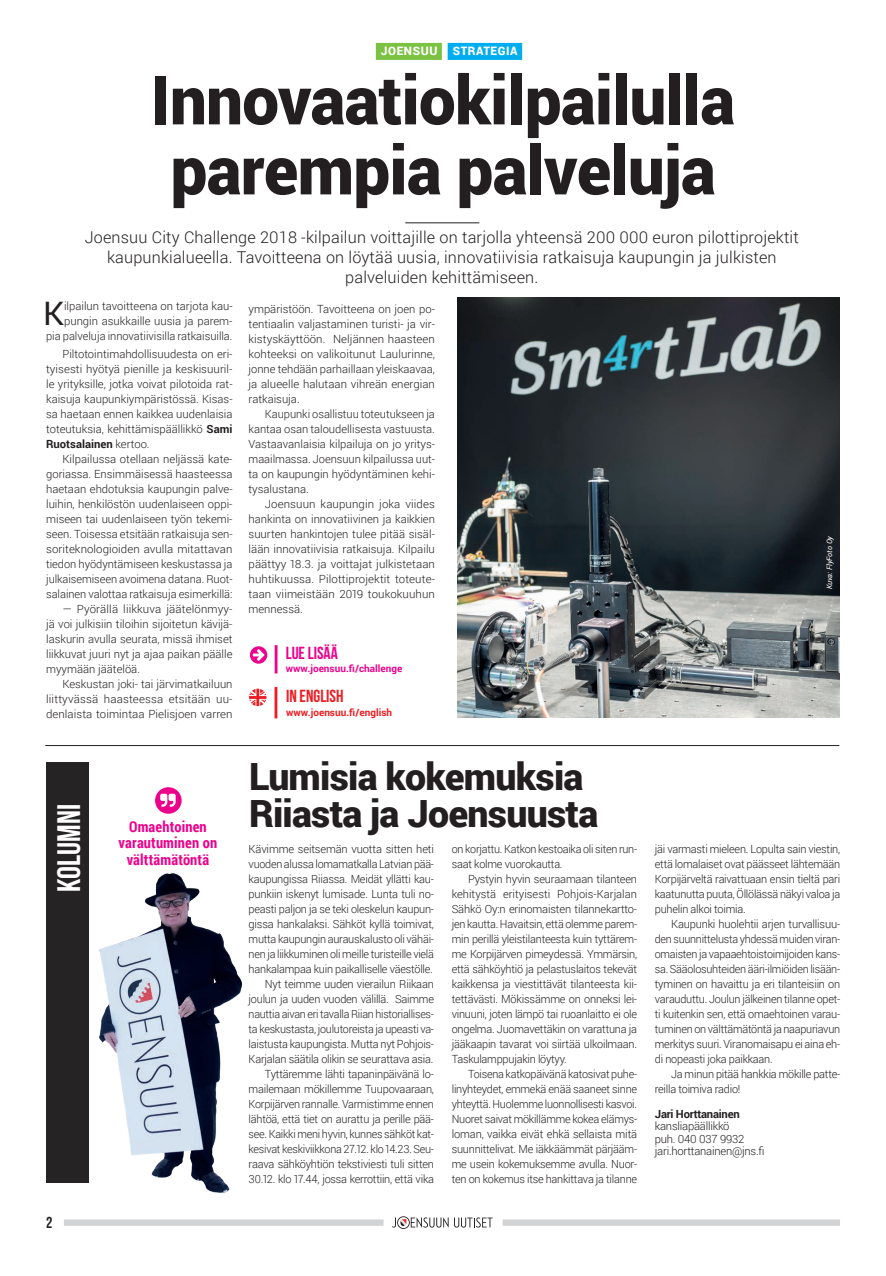
<style>
.page{position:relative;width:886px;height:1276px;background:#fff}
.page>*{position:absolute;margin:0;border:0;box-sizing:border-box;transform-origin:0 0}
.t1{font:900 67.5px/70px "Roboto";letter-spacing:-.01em;color:#231f20}
.t2{font:900 37.5px/37.5px "Roboto";letter-spacing:-.02em;color:#231f20}
.t3{font:700 32.5px "Bebas Neue";color:#fff}
.t4{font:32.38px "Roboto";color:#231f20}
.t5{font:700 17.5px "Bebas Neue";color:#ee1d23}
.t6{font:700 17.5px "Bebas Neue";color:#ed028c}
.t7{font:300 16.25px/20px "Roboto";letter-spacing:.01em;color:#231f20;text-align:center}
.t8{font:700 15.88px "Bebas Neue";color:#231f20}
.t9{font:700 15px/16.2px "Roboto Condensed";letter-spacing:.01em;color:#ed028c;text-align:center}
.t10{font:900 11.62px "Roboto";letter-spacing:.05em;color:#fff}
.t11{font:300 11.25px/15px "Roboto";letter-spacing:-.02em;color:#231f20;text-align:justify}
.t12{font:300 11.25px/15px "Roboto";letter-spacing:-.02em;color:#231f20;scale:.96 1}
.t13{font:300 11.25px/15px "Roboto";color:#231f20;text-align:right}
.t14{font:700 11.25px "Roboto";letter-spacing:-.02em;color:#231f20}
.t15{font:700 10px "Roboto";color:#ed028c}
.t16{font:700 10px "Roboto";color:#ee1d23}
.t17{font:italic 7.5px "Roboto";color:#fff}
.s1{font-weight:700}
</style>
<div class="page">
<div style="left:64px;top:1219px;width:319px;height:6px;background:#d1d2d4"></div>
<svg style="left:392px;top:1216px;width:100px;height:13px"></svg>
<div style="left:503px;top:1219px;width:337px;height:6px;background:#d1d2d4"></div>
<hr style="left:45px;top:745px;width:794px;height:1px;background:#231f20">
<hr style="left:405px;top:222px;width:74px;height:1px;background:#231f20">
<div style="left:376px;top:43px;width:66px;height:17px;background:#7bc142"></div>
<div style="left:46px;top:763px;width:42px;height:420px;background:#262324"></div>
<img style="left:458px;top:298px;width:381px;height:420px">
<svg style="left:250px;top:646px;width:17px;height:17px"></svg>
<hr style="left:275px;top:645px;width:2px;height:28px;background:#ed028c">
<svg style="left:155px;top:787px;width:27px;height:26px"></svg>
<div style="left:448px;top:43px;width:74px;height:17px;background:#00aeef"></div>
<svg style="left:249px;top:688px;width:17px;height:18px"></svg>
<hr style="left:274px;top:687px;width:3px;height:31px;background:#ee1d23">
<div style="left:820px;top:529px;width:20px;height:66px;background:#161c22"></div>
<img style="left:96px;top:790px;width:212px;height:430px">
<p class="t10" style="left:381px;top:43px;width:58px">JOENSUU</p>
<p class="t10" style="left:453px;top:43px;width:66px">STRATEGIA</p>
<h1 class="t1" style="left:151px;top:63px;width:585px">Innovaatiokilpailulla parempia palveluja</h1>
<p class="t7" style="left:85px;top:227px;width:715px">Joensuu City Challenge 2018 -kilpailun voittajille on tarjolla yhteensä 200 000 euron pilottiprojektit kaupunkialueella. Tavoitteena on löytää uusia, innovatiivisia ratkaisuja kaupungin ja julkisten palveluiden kehittämiseen.</p>
<p class="t13" style="left:46px;top:298px;width:188px">ilpailun tavoitteena on tarjota kau&shy;pungin asukkaille uusia ja parem-<br>pia palveluja innovatiivisilla ratkaisuilla.</p>
<p class="t11" style="left:46px;top:346px;width:188px;text-indent:16px">Piltotointimahdollisuudesta on eri&shy;tyisesti hyötyä pienille ja keskisuuril&shy;le yrityksille, jotka voivat pilotoida rat&shy;kaisuja kaupunkiympäristössä. Kisas&shy;sa haetaan ennen kaikkea uudenlaisia toteutuksia, kehittämispäällikkö <span class="s1">Sami Ruotsalainen</span> kertoo.</p>
<p class="t11" style="left:46px;top:451px;width:188px;text-indent:16px">Kilpailussa otellaan neljässä kate&shy;goriassa. Ensimmäisessä haasteessa haetaan ehdotuksia kaupungin palve&shy;luihin, henkilöstön uudenlaiseen oppi&shy;miseen tai uudenlaiseen työn tekemi&shy;seen. Toisessa etsitään ratkaisuja sen&shy;soriteknologioiden avulla mitattavan tiedon hyödyntämiseen keskustassa ja julkaisemiseen avoimena datana. Ruot&shy;salainen valottaa ratkaisuja esimerkillä:</p>
<p class="t11" style="left:46px;top:601px;width:188px;text-indent:16px">— Pyörällä liikkuva jäätelönmyy&shy;jä voi julkisiin tiloihin sijoitetun kävijä&shy;laskurin avulla seurata, missä ihmiset liikkuvat juuri nyt ja ajaa paikan päälle myymään jäätelöä.</p>
<p class="t11" style="left:46px;top:676px;width:188px;text-indent:16px">Keskustan joki- tai järvimatkailuun liittyvässä haasteessa etsitään uu&shy;denlaista toimintaa Pielisjoen varren</p>
<h3 class="t4" style="left:43px;top:291px;width:22px">K</h3>
<p class="t11" style="left:249px;top:301px;width:188px">ympäristöön. Tavoitteena on joen po&shy;tentiaalin valjastaminen turisti- ja vir&shy;kistyskäyttöön. Neljännen haasteen kohteeksi on valikoitunut Laulurinne, jonne tehdään parhaillaan yleiskaavaa, ja alueelle halutaan vihreän energian ratkaisuja.</p>
<p class="t11" style="left:249px;top:406px;width:188px;text-indent:16px">Kaupunki osallistuu toteutukseen ja kantaa osan taloudellisesta vastuusta.<br>Vastaavanlaisia kilpailuja on jo yritys&shy;maailmassa. Joensuun kilpailussa uut&shy;ta on kaupungin hyödyntäminen kehi&shy;tysalustana.</p>
<p class="t11" style="left:249px;top:496px;width:188px;text-indent:16px">Joensuun kaupungin joka viides hankinta on innovatiivinen ja kaikkien suurten hankintojen tulee pitää sisäl&shy;lään innovatiivisia ratkaisuja. Kilpailu päättyy 18.3. ja voittajat julkistetaan huhtikuussa. Pilottiprojektit toteute&shy;taan viimeistään 2019 toukokuuhun mennessä.</p>
<h3 class="t6" style="left:286px;top:643px;width:54px">LUE LISÄÄ</h3>
<p class="t15" style="left:286px;top:662px;width:118px">www.joensuu.fi/challenge</p>
<h3 class="t5" style="left:286px;top:686px;width:59px">IN ENGLISH</h3>
<p class="t16" style="left:286px;top:705px;width:108px">www.joensuu.fi/english</p>
<p class="t17" style="left:824px;top:589px;width:55px;rotate:-90deg">Kuva: FlyFoto Oy</p>
<h3 class="t3" style="left:51px;top:892px;width:89px;rotate:-90deg">KOLUMNI</h3>
<h3 class="t8" style="left:46px;top:1214px;width:8px">2</h3>
<h3 class="t9" style="left:119px;top:818px;width:100px">Omaehtoinen varautuminen on välttämätöntä</h3>
<h2 class="t2" style="left:249px;top:756px;width:351px">Lumisia kokemuksia<br>Riiasta ja Joensuusta</h2>
<p class="t11" style="left:249px;top:841px;width:187px;text-align:right">Kävimme seitsemän vuotta sitten heti vuoden alussa lomamatkalla Latvian pää&shy;kaupungissa Riiassa. Meidät yllätti kau&shy;punkiin iskenyt lumisade. Lunta tuli no&shy;peasti paljon ja se teki oleskelun kaupun&shy;gissa hankalaksi. Sähköt kyllä toimivat, mutta kaupungin aurauskalusto oli vähäi&shy;nen ja liikkuminen oli meille turisteille vielä hankalampaa kuin paikalliselle väestölle.<br>Nyt teimme uuden vierailun Riikaan joulun ja uuden vuoden välillä. Saimme nauttia aivan eri tavalla Riian historiallises&shy;ta keskustasta, joulutoreista ja upeasti va&shy;laistusta kaupungista. Mutta nyt Pohjois-Karjalan säätila olikin se seurattava asia.<br>Tyttäremme lähti tapaninpäivänä lo&shy;mailemaan mökillemme Tuupovaaraan, Korpijärven rannalle. Varmistimme ennen lähtöä, että tiet on aurattu ja perille pää&shy;see. Kaikki meni hyvin, kunnes sähköt kat&shy;kesivat keskiviikkona 27.12. klo 14.23. Seu&shy;raava sähköyhtiön tekstiviesti tuli sitten 30.12. klo 17.44, jossa kerrottiin, että vika</p>
<p class="t12" style="left:452px;top:841px;width:195px">on korjattu. Katkon kestoaika oli siten run&shy;saat kolme vuorokautta.</p>
<p class="t11" style="left:452px;top:871px;width:187px;text-indent:16px">Pystyin hyvin seuraamaan tilanteen kehitystä erityisesti Pohjois-Karjalan Sähkö Oy:n erinomaisten tilannekartto&shy;jen kautta. Havaitsin, että olemme parem&shy;min perillä yleistilanteesta kuin tyttärem&shy;me Korpijärven pimeydessä. Ymmärsin, että sähköyhtiö ja pelastuslaitos tekevät kaikkensa ja viestittävät tilanteesta kii&shy;tettävästi. Mökissämme on onneksi lei&shy;vinuuni, joten lämpö tai ruoanlaitto ei ole ongelma. Juomavettäkin on varattuna ja jääkaapin tavarat voi siirtää ulkoilmaan.<br>Taskulamppujakin löytyy.</p>
<p class="t12" style="left:452px;top:1066px;width:195px;text-align:justify;text-indent:16px">Toisena katkopäivänä katosivat puhe&shy;linyhteydet, emmekä enää saaneet sinne yhteyttä. Huolemme luonnollisesti kasvoi.<br>Nuoret saivat mökillämme kokea elämys&shy;loman, vaikka eivät ehkä sellaista mitä suunnittelivat. Me iäkkäämmät pärjääm&shy;me usein kokemuksemme avulla. Nuor&shy;ten on kokemus itse hankittava ja tilanne</p>
<p class="t11" style="left:655px;top:841px;width:187px">jäi varmasti mieleen. Lopulta sain viestin, että lomalaiset ovat päässeet lähtemään Korpijärveltä raivattuaan ensin tieltä pari kaatunutta puuta, Öllölässä näkyi valoa ja puhelin alkoi toimia.</p>
<p class="t11" style="left:655px;top:916px;width:187px;text-indent:16px">Kaupunki huolehtii arjen turvallisuu&shy;den suunnittelusta yhdessä muiden viran&shy;omaisten ja vapaaehtoistoimijoiden kans&shy;sa. Sääolosuhteiden ääri-ilmiöiden lisään&shy;tyminen on havaittu ja eri tilanteisiin on varauduttu. Joulun jälkeinen tilanne opet&shy;ti kuitenkin sen, että omaehtoinen varau&shy;tuminen on välttämätöntä ja naapuriavun merkitys suuri. Viranomaisapu ei aina eh&shy;di nopeasti joka paikkaan.</p>
<p class="t11" style="left:655px;top:1066px;width:187px;text-indent:16px">Ja minun pitää hankkia mökille patte&shy;reilla toimiva radio!</p>
<p class="t14" style="left:655px;top:1106px;width:86px">Jari Horttanainen</p>
<p class="t11" style="left:655px;top:1119px;width:111px;line-height:12.5px;text-align:left">kansliapäällikkö<br>puh. 040 037 9932 jari.horttanainen@jns.fi</p>
</div>
